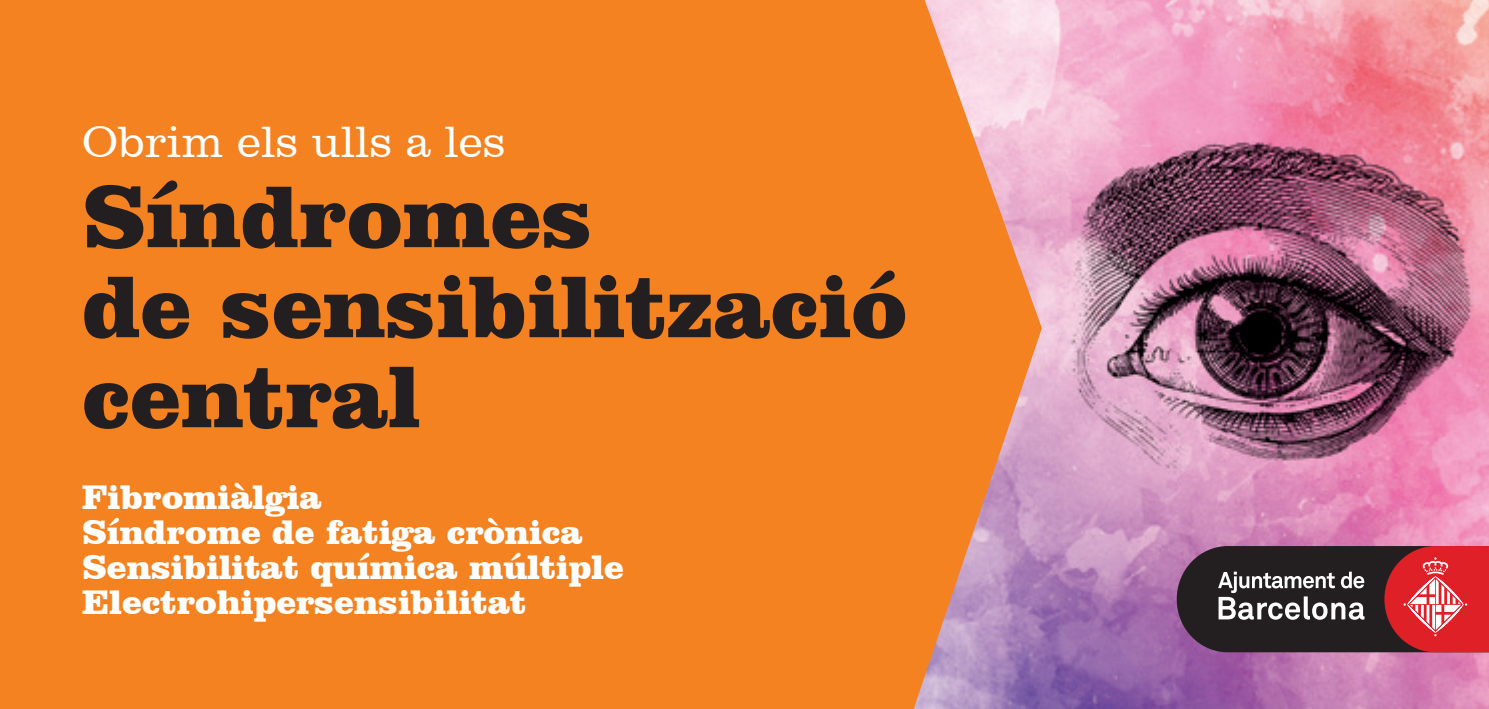
<style>
.page{position:relative;width:1489px;height:709px;background:#fff}
.page>*{position:absolute;margin:0;border:0;box-sizing:border-box;transform-origin:0 0}
.t1{font:900 90px/90px "Clarendon BT";color:#231f20}
.t2{font:300 45px "Clarendon BT";color:#fff}
.t3{font:900 35px/35px "Clarendon BT";color:#fff}
</style>
<div class="page">
<img style="left:1041px;top:0;width:447px;height:709px">
<svg style="left:1176px;top:546px;width:312px;height:106px;background:#6f3b40"></svg>
<div style="left:0;top:0;width:1041px;height:709px;background:#f58220"></div>
<p class="t2" style="left:82px;top:114px;width:424px">Obrim els ulls a les</p>
<h1 class="t1" style="left:82px;top:169px;width:826px">Síndromes<br>de sensibilització central</h1>
<p class="t3" style="left:82px;top:479px;width:543px">Fibromiàlgia<br>Síndrome de fatiga crònica<br>Sensibilitat química múltiple<br>Electrohipersensibilitat</p>
</div>
